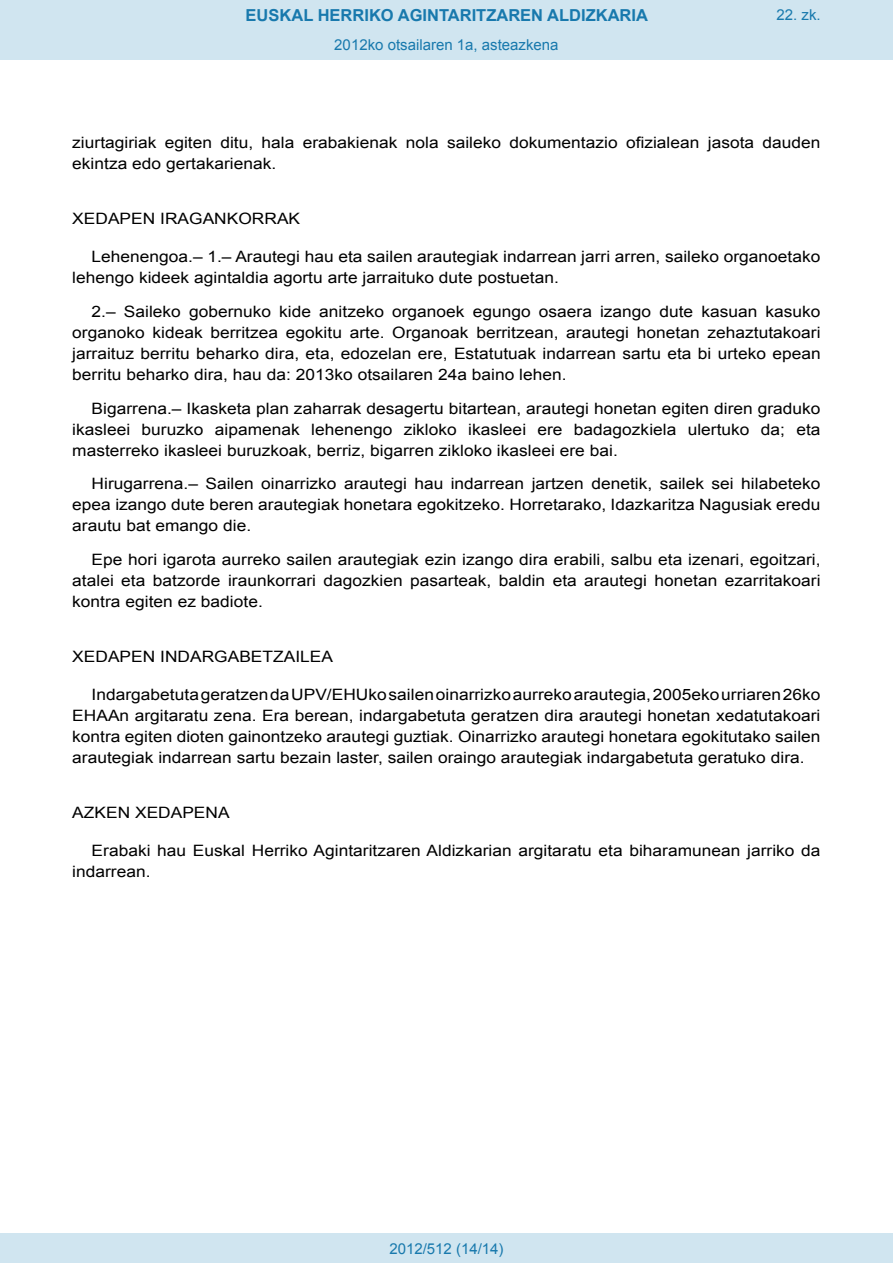
<style>
.page{position:relative;width:893px;height:1263px;background:#fff}
.page>*{position:absolute;margin:0;border:0;box-sizing:border-box;transform-origin:0 0}
.t1{font:700 16.5px "Arial";color:#1879ad}
.BOPVDetalle{font:15.6px/21px "Arial";color:#000;text-align:justify;scale:1.11 1}
.BOPVDisposicion{font:15.6px "Arial";color:#000;scale:1.11 1}
.Paginacion_Centro{font:15px "Arial";color:#1879ad}
</style>
<div class="page">
<div style="left:0;top:0;width:893px;height:60px;background:#d0e5f0"></div>
<div style="left:0;top:1233px;width:893px;height:30px;background:#d0e5f0"></div>
<p class="t1" style="left:246px;top:4px;width:404px">EUSKAL HERRIKO AGINTARITZAREN ALDIZKARIA</p>
<p class="Paginacion_Centro" style="left:334px;top:35px;width:226px">2012ko otsailaren 1a, asteazkena</p>
<p class="Paginacion_Centro" style="left:776px;top:5px;width:46px">22. zk.</p>
<p class="BOPVDetalle" style="left:72px;top:132px;width:675px">ziurtagiriak egiten ditu, hala erabakienak nola saileko dokumentazio ofizialean jasota dauden ekintza edo gertakarienak.</p>
<p class="BOPVDisposicion" style="left:72px;top:208px;width:207px">XEDAPEN IRAGANKORRAK</p>
<p class="BOPVDetalle" style="left:72px;top:246px;width:676px;text-indent:19px">Lehenengoa.– 1.– Arautegi hau eta sailen arautegiak indarrean jarri arren, saileko organoetako lehengo kideek agintaldia agortu arte jarraituko dute postuetan.</p>
<p class="BOPVDetalle" style="left:72px;top:301px;width:676px;text-indent:19px">2.– Saileko gobernuko kide anitzeko organoek egungo osaera izango dute kasuan kasuko organoko kideak berritzea egokitu arte. Organoak berritzean, arautegi honetan zehaztutakoari jarraituz berritu beharko dira, eta, edozelan ere, Estatutuak indarrean sartu eta bi urteko epean berritu beharko dira, hau da: 2013ko otsailaren 24a baino lehen.</p>
<p class="BOPVDetalle" style="left:72px;top:398px;width:676px;text-indent:19px">Bigarrena.– Ikasketa plan zaharrak desagertu bitartean, arautegi honetan egiten diren graduko ikasleei buruzko aipamenak lehenengo zikloko ikasleei ere badagozkiela ulertuko da; eta masterreko ikasleei buruzkoak, berriz, bigarren zikloko ikasleei ere bai.</p>
<p class="BOPVDetalle" style="left:72px;top:474px;width:676px;text-indent:19px">Hirugarrena.– Sailen oinarrizko arautegi hau indarrean jartzen denetik, sailek sei hilabeteko epea izango dute beren arautegiak honetara egokitzeko. Horretarako, Idazkaritza Nagusiak eredu arautu bat emango die.</p>
<p class="BOPVDetalle" style="left:72px;top:549px;width:676px;text-indent:19px">Epe hori igarota aurreko sailen arautegiak ezin izango dira erabili, salbu eta izenari, egoitzari, atalei eta batzorde iraunkorrari dagozkien pasarteak, baldin eta arautegi honetan ezarritakoari kontra egiten ez badiote.</p>
<p class="BOPVDisposicion" style="left:72px;top:646px;width:236px">XEDAPEN INDARGABETZAILEA</p>
<p class="BOPVDetalle" style="left:72px;top:684px;width:676px;text-indent:19px">Indargabetuta geratzen da UPV/EHUko sailen oinarrizko aurreko arautegia, 2005eko urriaren 26ko EHAAn argitaratu zena. Era berean, indargabetuta geratzen dira arautegi honetan xedatutakoari kontra egiten dioten gainontzeko arautegi guztiak. Oinarrizko arautegi honetara egokitutako sailen arautegiak indarrean sartu bezain laster, sailen oraingo arautegiak indargabetuta geratuko dira.</p>
<p class="BOPVDisposicion" style="left:72px;top:802px;width:143px">AZKEN XEDAPENA</p>
<p class="BOPVDetalle" style="left:72px;top:840px;width:676px;text-indent:19px">Erabaki hau Euskal Herriko Agintaritzaren Aldizkarian argitaratu eta biharamunean jarriko da indarrean.</p>
<p class="Paginacion_Centro" style="left:389px;top:1238px;width:116px">2012/512 (14/14)</p>
</div>
